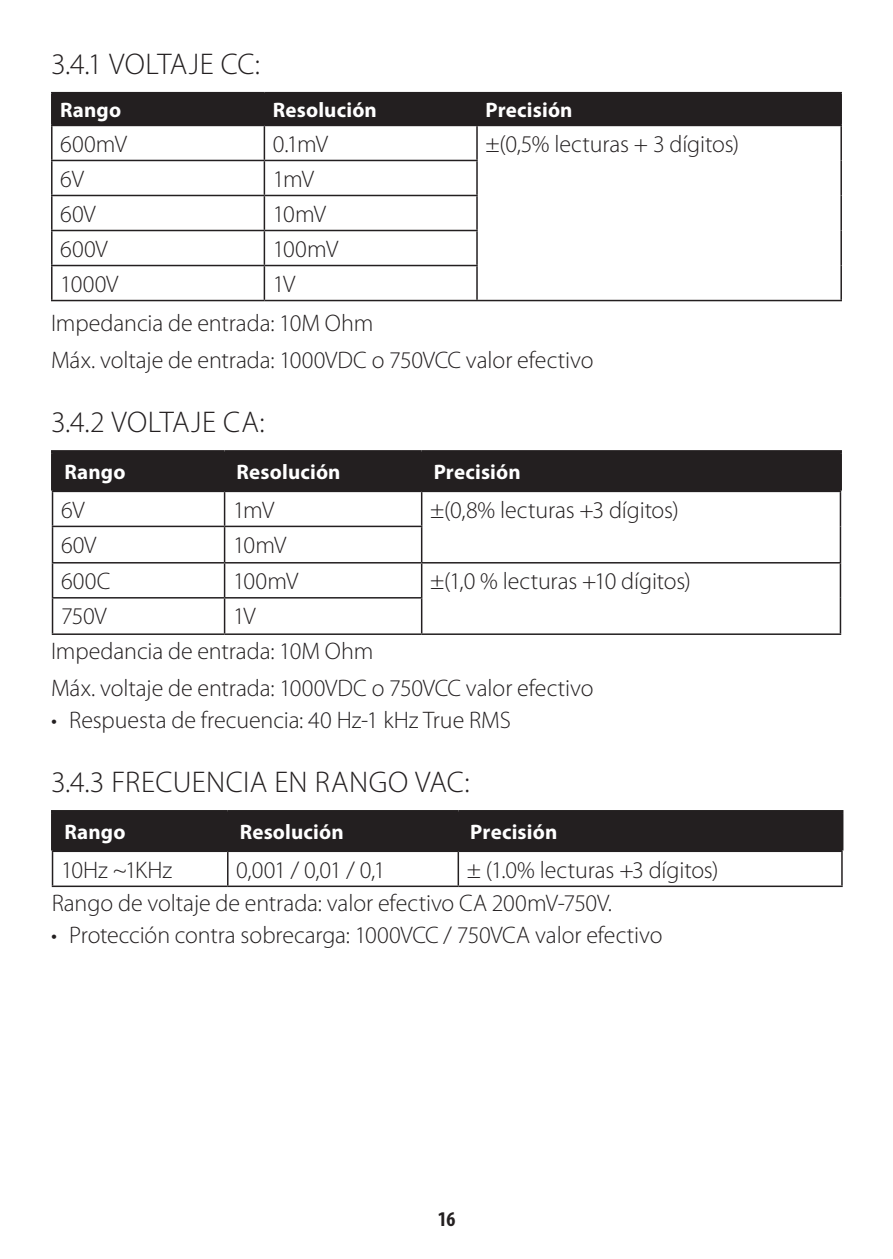
<style>
.page{position:relative;width:893px;height:1259px;background:#fff}
.page>*{position:absolute;margin:0;border:0;box-sizing:border-box;transform-origin:0 0}
.Subencabezado2{font:300 30px "Myriad Pro";letter-spacing:.01em;color:#231f20}
.t1{font:300 24px "Myriad Pro";letter-spacing:-.005em;color:#231f20}
.Normal_-_Blanco{font:700 21px "Myriad Pro";letter-spacing:.01em;color:#fff}
.t2{font:700 condensed 21px "Myriad Pro";color:#231f20}
</style>
<div class="page">
<div style="left:53px;top:93px;width:787px;height:32px;background:#231f20"></div>
<hr style="left:264px;top:93px;width:1px;height:32px;background:#231f20">
<hr style="left:476px;top:93px;width:2px;height:32px;background:#231f20">
<hr style="left:51px;top:126px;width:2px;height:34px;background:#231f20">
<hr style="left:264px;top:126px;width:1px;height:34px;background:#231f20">
<hr style="left:476px;top:126px;width:2px;height:34px;background:#231f20">
<hr style="left:840px;top:126px;width:2px;height:34px;background:#231f20">
<hr style="left:51px;top:160px;width:213px;height:1px;background:#231f20">
<hr style="left:51px;top:161px;width:2px;height:34px;background:#231f20">
<hr style="left:264px;top:160px;width:214px;height:1px;background:#231f20">
<hr style="left:264px;top:161px;width:1px;height:34px;background:#231f20">
<hr style="left:476px;top:161px;width:2px;height:34px;background:#231f20">
<hr style="left:840px;top:160px;width:2px;height:35px;background:#231f20">
<hr style="left:51px;top:195px;width:213px;height:1px;background:#231f20">
<hr style="left:51px;top:196px;width:2px;height:34px;background:#231f20">
<hr style="left:264px;top:195px;width:214px;height:1px;background:#231f20">
<hr style="left:264px;top:196px;width:1px;height:34px;background:#231f20">
<hr style="left:476px;top:196px;width:2px;height:34px;background:#231f20">
<hr style="left:840px;top:195px;width:2px;height:35px;background:#231f20">
<hr style="left:51px;top:230px;width:213px;height:1px;background:#231f20">
<hr style="left:51px;top:231px;width:2px;height:34px;background:#231f20">
<hr style="left:264px;top:230px;width:214px;height:1px;background:#231f20">
<hr style="left:264px;top:231px;width:1px;height:34px;background:#231f20">
<hr style="left:476px;top:231px;width:2px;height:34px;background:#231f20">
<hr style="left:840px;top:230px;width:2px;height:35px;background:#231f20">
<hr style="left:51px;top:265px;width:213px;height:1px;background:#231f20">
<hr style="left:51px;top:266px;width:2px;height:34px;background:#231f20">
<hr style="left:264px;top:265px;width:214px;height:1px;background:#231f20">
<hr style="left:264px;top:266px;width:1px;height:34px;background:#231f20">
<hr style="left:476px;top:266px;width:2px;height:34px;background:#231f20">
<hr style="left:840px;top:265px;width:2px;height:35px;background:#231f20">
<hr style="left:51px;top:300px;width:213px;height:1px;background:#231f20">
<hr style="left:264px;top:300px;width:213px;height:1px;background:#231f20">
<hr style="left:477px;top:300px;width:365px;height:1px;background:#231f20">
<hr style="left:51px;top:92px;width:213px;height:1px;background:#231f20">
<hr style="left:51px;top:93px;width:2px;height:32px;background:#231f20">
<hr style="left:264px;top:92px;width:213px;height:1px;background:#231f20">
<hr style="left:477px;top:92px;width:365px;height:1px;background:#231f20">
<hr style="left:840px;top:93px;width:2px;height:32px;background:#231f20">
<hr style="left:51px;top:125px;width:213px;height:1px;background:#231f20">
<hr style="left:264px;top:125px;width:213px;height:1px;background:#231f20">
<hr style="left:477px;top:125px;width:365px;height:1px;background:#231f20">
<div style="left:54px;top:453px;width:785px;height:37px;background:#231f20"></div>
<hr style="left:223px;top:453px;width:3px;height:37px;background:#231f20">
<hr style="left:420px;top:453px;width:3px;height:37px;background:#231f20">
<hr style="left:52px;top:490px;width:173px;height:2px;background:#231f20">
<hr style="left:225px;top:490px;width:197px;height:2px;background:#231f20">
<hr style="left:224px;top:492px;width:1px;height:33px;background:#231f20">
<hr style="left:422px;top:490px;width:419px;height:2px;background:#231f20">
<hr style="left:421px;top:492px;width:1px;height:33px;background:#231f20">
<hr style="left:52px;top:525px;width:173px;height:2px;background:#231f20">
<hr style="left:225px;top:525px;width:197px;height:2px;background:#231f20">
<hr style="left:224px;top:527px;width:1px;height:35px;background:#231f20">
<hr style="left:421px;top:527px;width:1px;height:35px;background:#231f20">
<hr style="left:52px;top:562px;width:173px;height:1px;background:#231f20">
<hr style="left:225px;top:562px;width:197px;height:1px;background:#231f20">
<hr style="left:224px;top:563px;width:1px;height:34px;background:#231f20">
<hr style="left:422px;top:562px;width:419px;height:1px;background:#231f20">
<hr style="left:421px;top:563px;width:1px;height:34px;background:#231f20">
<hr style="left:52px;top:597px;width:173px;height:1px;background:#231f20">
<hr style="left:225px;top:597px;width:197px;height:1px;background:#231f20">
<hr style="left:224px;top:598px;width:1px;height:35px;background:#231f20">
<hr style="left:421px;top:598px;width:1px;height:35px;background:#231f20">
<hr style="left:51px;top:450px;width:174px;height:3px;background:#231f20">
<hr style="left:51px;top:453px;width:3px;height:37px;background:#231f20">
<hr style="left:225px;top:450px;width:197px;height:3px;background:#231f20">
<hr style="left:422px;top:450px;width:420px;height:3px;background:#231f20">
<hr style="left:839px;top:453px;width:3px;height:37px;background:#231f20">
<hr style="left:52px;top:492px;width:1px;height:33px;background:#231f20">
<hr style="left:840px;top:492px;width:1px;height:34px;background:#231f20">
<hr style="left:52px;top:527px;width:1px;height:35px;background:#231f20">
<hr style="left:840px;top:526px;width:1px;height:36px;background:#231f20">
<hr style="left:52px;top:563px;width:1px;height:34px;background:#231f20">
<hr style="left:840px;top:563px;width:1px;height:35px;background:#231f20">
<hr style="left:52px;top:598px;width:1px;height:35px;background:#231f20">
<hr style="left:840px;top:598px;width:1px;height:35px;background:#231f20">
<hr style="left:52px;top:633px;width:173px;height:2px;background:#231f20">
<hr style="left:225px;top:633px;width:197px;height:2px;background:#231f20">
<hr style="left:422px;top:633px;width:419px;height:2px;background:#231f20">
<div style="left:54px;top:813px;width:786px;height:37px;background:#231f20"></div>
<hr style="left:226px;top:813px;width:3px;height:37px;background:#231f20">
<hr style="left:457px;top:813px;width:3px;height:37px;background:#231f20">
<hr style="left:227px;top:852px;width:2px;height:33px;background:#231f20">
<hr style="left:458px;top:852px;width:1px;height:33px;background:#231f20">
<hr style="left:52px;top:852px;width:1px;height:33px;background:#231f20">
<hr style="left:841px;top:852px;width:2px;height:33px;background:#231f20">
<hr style="left:52px;top:885px;width:176px;height:2px;background:#231f20">
<hr style="left:228px;top:885px;width:230px;height:2px;background:#231f20">
<hr style="left:458px;top:885px;width:385px;height:2px;background:#231f20">
<hr style="left:51px;top:810px;width:177px;height:3px;background:#231f20">
<hr style="left:51px;top:813px;width:3px;height:37px;background:#231f20">
<hr style="left:228px;top:810px;width:230px;height:3px;background:#231f20">
<hr style="left:458px;top:810px;width:385px;height:3px;background:#231f20">
<hr style="left:840px;top:813px;width:3px;height:37px;background:#231f20">
<hr style="left:52px;top:850px;width:176px;height:2px;background:#231f20">
<hr style="left:228px;top:850px;width:230px;height:2px;background:#231f20">
<hr style="left:458px;top:850px;width:385px;height:2px;background:#231f20">
<p class="Subencabezado2" style="left:51px;top:47px;width:211px">3.4.1 VOLTAJE CC:</p>
<p class="Normal_-_Blanco" style="left:60px;top:98px;width:62px">Rango</p>
<p class="Normal_-_Blanco" style="left:273px;top:98px;width:106px">Resolución</p>
<p class="Normal_-_Blanco" style="left:485px;top:98px;width:89px">Precisión</p>
<p class="t1" style="left:60px;top:131px;width:68px">600mV</p>
<p class="t1" style="left:273px;top:131px;width:57px">0.1mV</p>
<p class="t1" style="left:485px;top:131px;width:255px">±(0,5% lecturas + 3 dígitos)</p>
<p class="t1" style="left:60px;top:166px;width:25px">6V</p>
<p class="t1" style="left:273px;top:166px;width:43px">1mV</p>
<p class="t1" style="left:60px;top:201px;width:37px">60V</p>
<p class="t1" style="left:273px;top:201px;width:55px">10mV</p>
<p class="t1" style="left:60px;top:236px;width:49px">600V</p>
<p class="t1" style="left:273px;top:236px;width:67px">100mV</p>
<p class="t1" style="left:60px;top:271px;width:60px">1000V</p>
<p class="t1" style="left:273px;top:271px;width:24px">1V</p>
<p class="t1" style="left:51px;top:310px;width:324px">Impedancia de entrada: 10M Ohm</p>
<p class="t1" style="left:51px;top:346px;width:544px">Máx. voltaje de entrada: 1000VDC o 750VCC valor efectivo</p>
<p class="Subencabezado2" style="left:51px;top:405px;width:215px">3.4.2 VOLTAJE CA:</p>
<p class="Normal_-_Blanco" style="left:65px;top:460px;width:62px">Rango</p>
<p class="Normal_-_Blanco" style="left:237px;top:460px;width:106px">Resolución</p>
<p class="Normal_-_Blanco" style="left:434px;top:460px;width:89px">Precisión</p>
<p class="t1" style="left:61px;top:497px;width:25px">6V</p>
<p class="t1" style="left:233px;top:497px;width:43px">1mV</p>
<p class="t1" style="left:430px;top:497px;width:250px">±(0,8% lecturas +3 dígitos)</p>
<p class="t1" style="left:61px;top:532px;width:37px">60V</p>
<p class="t1" style="left:233px;top:532px;width:55px">10mV</p>
<p class="t1" style="left:61px;top:568px;width:51px">600C</p>
<p class="t1" style="left:233px;top:568px;width:67px">100mV</p>
<p class="t1" style="left:430px;top:568px;width:262px">±(1,0 % lecturas +10 dígitos)</p>
<p class="t1" style="left:61px;top:603px;width:47px">750V</p>
<p class="t1" style="left:233px;top:603px;width:24px">1V</p>
<p class="t1" style="left:51px;top:638px;width:324px">Impedancia de entrada: 10M Ohm</p>
<p class="t1" style="left:51px;top:674px;width:544px">Máx. voltaje de entrada: 1000VDC o 750VCC valor efectivo</p>
<p class="t1" style="left:51px;top:706px;width:461px">• Respuesta de frecuencia: 40 Hz-1 kHz True RMS</p>
<p class="Subencabezado2" style="left:51px;top:765px;width:420px">3.4.3 FRECUENCIA EN RANGO VAC:</p>
<p class="Normal_-_Blanco" style="left:65px;top:820px;width:62px">Rango</p>
<p class="Normal_-_Blanco" style="left:240px;top:820px;width:106px">Resolución</p>
<p class="Normal_-_Blanco" style="left:470px;top:820px;width:89px">Precisión</p>
<p class="t1" style="left:61px;top:856px;width:113px">10Hz ~1KHz</p>
<p class="t1" style="left:236px;top:856px;width:151px">0,001 / 0,01 / 0,1</p>
<p class="t1" style="left:467px;top:856px;width:253px">± (1.0% lecturas +3 dígitos)</p>
<p class="t1" style="left:52px;top:890px;width:562px">Rango de voltaje de entrada: valor efectivo CA 200mV-750V.</p>
<p class="t1" style="left:51px;top:922px;width:613px">• Protección contra sobrecarga: 1000VCC / 750VCA valor efectivo</p>
<p class="t2" style="left:438px;top:1206px;width:19px">16</p>
</div>
